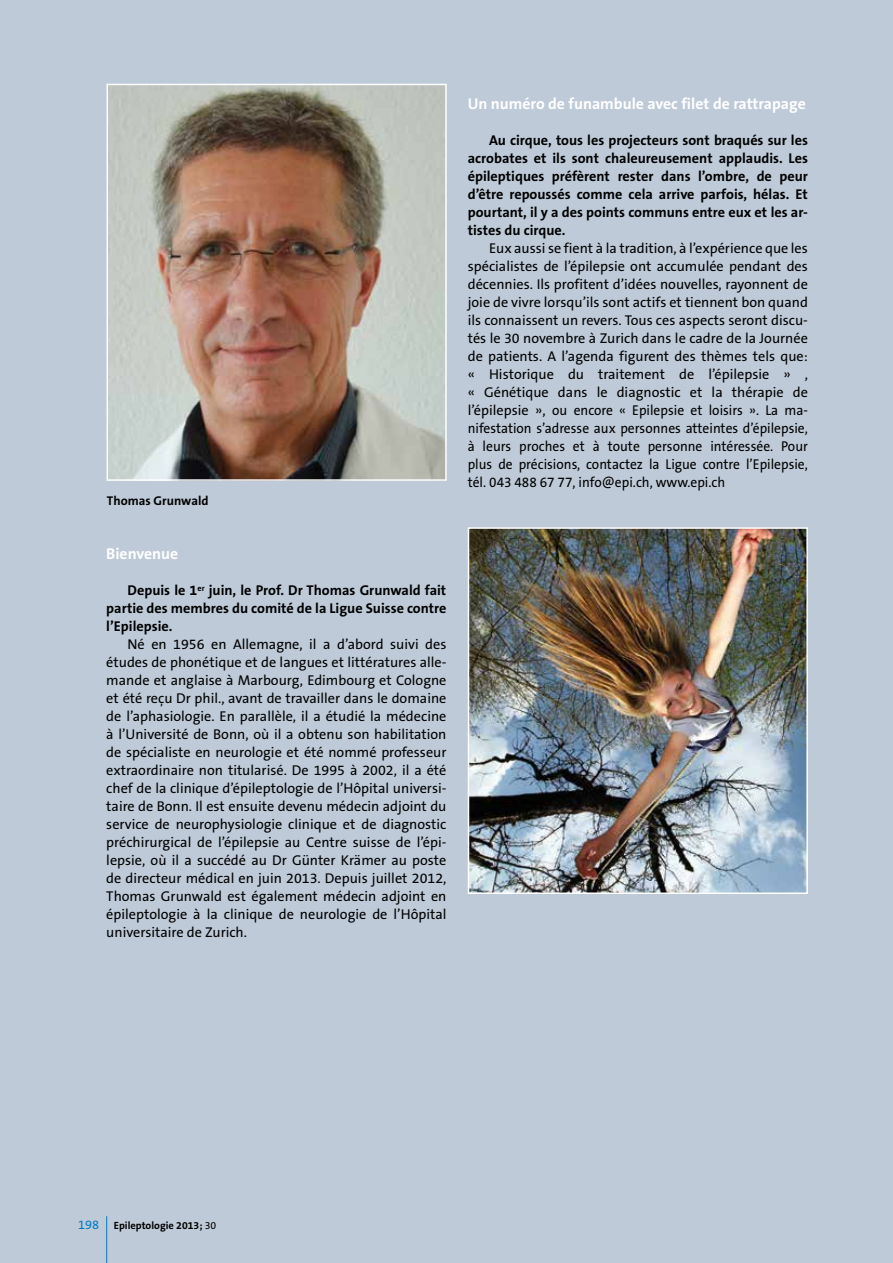
<style>
.page{position:relative;width:893px;height:1263px;background:#becad8}
.page>*{position:absolute;margin:0;border:0;box-sizing:border-box;transform-origin:0 0}
.t1{font:700 15.75px "The Sans B7";color:#fff}
.t2{font:14.25px/18px "The Sans B5 Plain";color:#000;text-align:justify}
.t3{font:700 14.25px/18px "The Sans B7";color:#000;text-align:justify}
.t4{font:700 12.75px "The Sans B7";color:#000}
.t5{font:700 10.5px "The Sans B7";color:#000}
.s1{font-family:"The Sans B5 Plain";font-weight:400;font-size:12.75px;color:#007bc2}
.s2{font-family:"The Sans B5 Plain";font-weight:400}
</style>
<div class="page">
<hr style="left:106px;top:1216px;width:1px;height:47px;background:#007bc2">
<img style="left:110px;top:87px;width:334px;height:391px">
<div style="left:107px;top:84px;width:340px;height:397px;border:2px solid #fff"></div>
<img style="left:471px;top:530px;width:334px;height:361px">
<div style="left:468px;top:527px;width:340px;height:367px;border:2px solid #fff"></div>
<p class="t4" style="left:107px;top:494px;width:103px">Thomas Grunwald</p>
<p class="t1" style="left:106px;top:546px;width:74px">Bienvenue</p>
<p class="t3" style="left:106px;top:582px;width:342px;text-indent:21px">Depuis le 1<sup>er</sup> juin, le Prof. Dr Thomas Grunwald fait partie des membres du comité de la Ligue Suisse contre l’Epilepsie.</p>
<p class="t2" style="left:106px;top:636px;width:342px;text-indent:21px">Né en 1956 en Allemagne, il a d’abord suivi des études de phonétique et de langues et littératures alle&shy;mande et anglaise à Marbourg, Edimbourg et Cologne et été reçu Dr phil., avant de travailler dans le domaine de l’aphasiologie. En parallèle, il a étudié la médecine à l’Université de Bonn, où il a obtenu son habilitation de spécialiste en neurologie et été nommé professeur extraordinaire non titularisé. De 1995 à 2002, il a été chef de la clinique d’épileptologie de l’Hôpital universi&shy;taire de Bonn. Il est ensuite devenu médecin adjoint du service de neurophysiologie clinique et de diagnostic préchirurgical de l’épilepsie au Centre suisse de l’épi&shy;lepsie, où il a succédé au Dr Günter Krämer au poste de directeur médical en juin 2013. Depuis juillet 2012, Thomas Grunwald est également médecin adjoint en épileptologie à la clinique de neurologie de l’Hôpital universitaire de Zurich.</p>
<p class="t1" style="left:468px;top:96px;width:339px">Un numéro de funambule avec filet de rattrapage</p>
<p class="t3" style="left:468px;top:132px;width:342px;text-indent:21px">Au cirque, tous les projecteurs sont braqués sur les acrobates et ils sont chaleureusement applaudis. Les épileptiques préfèrent rester dans l’ombre, de peur d’être repoussés comme cela arrive parfois, hélas. Et pourtant, il y a des points communs entre eux et les ar&shy;tistes du cirque.</p>
<p class="t2" style="left:468px;top:240px;width:342px;text-indent:21px">Eux aussi se fient à la tradition, à l’expérience que les spécialistes de l’épilepsie ont accumulée pendant des décennies. Ils profitent d’idées nouvelles, rayonnent de joie de vivre lorsqu’ils sont actifs et tiennent bon quand ils connaissent un revers. Tous ces aspects seront discu&shy;tés le 30 novembre à Zurich dans le cadre de la Journée de patients. A l’agenda figurent des thèmes tels que: « Historique du traitement de l’épilepsie » , « Génétique dans le diagnostic et la thérapie de l’épilepsie », ou encore « Epilepsie et loisirs ». La ma&shy;nifestation s’adresse aux personnes atteintes d’épilepsie, à leurs proches et à toute personne intéressée. Pour plus de précisions, contactez la Ligue contre l’Epilepsie, tél. 043 488 67 77, info@epi.ch, www.epi.ch</p>
<p class="t5" style="left:78px;top:1220px;width:140px"><span class="s1">198</span> Epileptologie 2013; <span class="s2">30</span></p>
</div>
